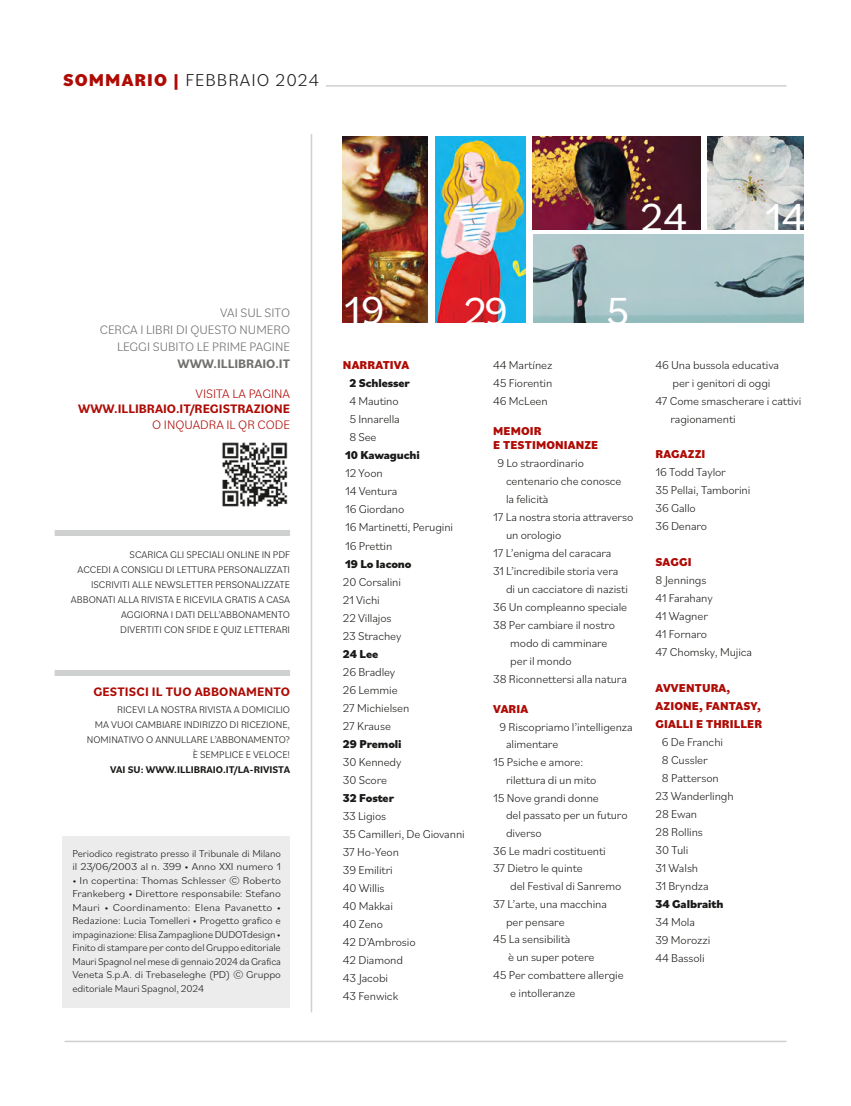
<style>
.page{position:relative;width:851px;height:1106px;background:#fff}
.page>*{position:absolute;margin:0;border:0;box-sizing:border-box;transform-origin:0 0}
.t1{font:40.95px "Bilo";letter-spacing:-.005em;color:#fff}
.t2{font:300 18px "Bilo";letter-spacing:.06em;color:#1a1a18}
.t3{font:300 12.9px/17.1px "Bilo";color:#6f6f6e;text-align:right}
.t4{font:700 12.9px "Bilo";color:#ae0b05}
.t5{font:300 12.9px "Bilo";color:#ae0b05}
.t6{font:700 12.9px "Bilo";color:#6f6f6e}
.t7{font:300 12px/18px "Bilo";letter-spacing:-.01em;color:#1a1a18}
.t8{font:800 12px/18px "Bilo";letter-spacing:.01em;color:#ae0b05}
.t9{font:800 12px "Bilo";letter-spacing:-.01em;color:#1a1a18}
.t10{font:300 10.5px/13.5px "Bilo";letter-spacing:-.01em;color:#1a1a18;text-align:justify;scale:1.08 1}
.t11{font:300 10.5px/13.5px "Bilo";letter-spacing:-.01em;color:#1a1a18}
.t12{font:300 10.2px/15px "Bilo";color:#1a1a18;text-align:right}
.t13{font:700 10.2px "Bilo";color:#1a1a18}
.s1{font-weight:800;color:#ae0b05}
</style>
<div class="page">
<div style="left:62px;top:836px;width:228px;height:171px;background:#ececed"></div>
<img style="left:222px;top:442px;width:66px;height:65px">
<hr style="left:326px;top:85px;width:460px;height:2px;background:#cfd0d0">
<hr style="left:311px;top:134px;width:1px;height:878px;background:#cfd0d0">
<hr style="left:65px;top:1040px;width:721px;height:2px;background:#cfd0d0">
<div style="left:55px;top:530px;width:235px;height:6px;background:#cfd0d0"></div>
<div style="left:55px;top:670px;width:235px;height:6px;background:#cfd0d0"></div>
<img style="left:343px;top:136px;width:84px;height:186px">
<img style="left:435px;top:136px;width:90px;height:186px">
<img style="left:707px;top:136px;width:95px;height:93px">
<img style="left:532px;top:136px;width:168px;height:93px">
<img style="left:533px;top:235px;width:269px;height:87px">
<h2 class="t2" style="left:63px;top:68px;width:257px"><span class="s1">SOMMARIO |</span> FEBBRAIO 2024</h2>
<p class="t3" style="left:100px;top:304px;width:192px">VAI SUL SITO<br>CERCA I LIBRI DI QUESTO NUMERO<br>LEGGI SUBITO LE PRIME PAGINE</p>
<p class="t6" style="left:177px;top:355px;width:114px">WWW.ILLIBRAIO.IT</p>
<p class="t5" style="left:196px;top:384px;width:96px">VISITA LA PAGINA</p>
<p class="t4" style="left:78px;top:400px;width:213px">WWW.ILLIBRAIO.IT/REGISTRAZIONE</p>
<p class="t5" style="left:152px;top:415px;width:139px">O INQUADRA IL QR CODE</p>
<p class="t12" style="left:71px;top:547px;width:220px">SCARICA GLI SPECIALI ONLINE IN PDF<br>ACCEDI A CONSIGLI DI LETTURA PERSONALIZZATI ISCRIVITI ALLE NEWSLETTER PERSONALIZZATE ABBONATI ALLA RIVISTA E RICEVILA GRATIS A CASA AGGIORNA I DATI DELL’ABBONAMENTO<br>DIVERTITI CON SFIDE E QUIZ LETTERARI</p>
<p class="t4" style="left:93px;top:682px;width:198px">GESTISCI IL TUO ABBONAMENTO</p>
<p class="t12" style="left:87px;top:701px;width:205px">RICEVI LA NOSTRA RIVISTA A DOMICILIO<br>MA VUOI CAMBIARE INDIRIZZO DI RICEZIONE, NOMINATIVO O ANNULLARE L’ABBONAMENTO?<br>È SEMPLICE E VELOCE!</p>
<p class="t13" style="left:110px;top:762px;width:181px">VAI SU: WWW.ILLIBRAIO.IT/LA-RIVISTA</p>
<p class="t11" style="left:72px;top:846px;width:210px">Periodico registrato presso il Tribunale di Milano il 23/06/2003 al n. 399 • Anno XXI numero 1</p>
<p class="t10" style="left:72px;top:873px;width:195px">• In copertina: Thomas Schlesser © Roberto Frankeberg • Direttore responsabile: Stefano Mauri • Coordinamento: Elena Pavanetto • Redazione: Lucia Tomelleri • Progetto grafico e impaginazione: Elisa Zampaglione DUDOTdesign • Finito di stampare per conto del Gruppo editoriale Mauri Spagnol nel mese di gennaio 2024 da Grafica Veneta S.p.A. di Trebaseleghe (PD) © Gruppo editoriale Mauri Spagnol, 2024</p>
<h1 class="t1" style="left:640px;top:189px;width:48px">24</h1>
<h1 class="t1" style="left:764px;top:189px;width:43px">14</h1>
<h1 class="t1" style="left:343px;top:282px;width:43px">19</h1>
<h1 class="t1" style="left:464px;top:282px;width:45px">29</h1>
<h1 class="t1" style="left:605px;top:283px;width:25px">5</h1>
<p class="t8" style="left:343px;top:356px;width:68px">NARRATIVA</p>
<p class="t9" style="left:349px;top:375px;width:62px">2 Schlesser</p>
<p class="t7" style="left:349px;top:392px;width:52px;text-align:justify">4 Mautino 5 Innarella 8 See</p>
<p class="t9" style="left:345px;top:447px;width:76px">10 Kawaguchi</p>
<p class="t7" style="left:345px;top:464px;width:110px">12 Yoon<br>14 Ventura<br>16 Giordano<br>16 Martinetti, Perugini<br>16 Prettin</p>
<p class="t9" style="left:345px;top:555px;width:68px">19 Lo Iacono</p>
<p class="t7" style="left:343px;top:572px;width:60px">20 Corsalini<br>21 Vichi<br>22 Villajos<br>23 Strachey</p>
<p class="t9" style="left:343px;top:645px;width:37px">24 Lee</p>
<p class="t7" style="left:343px;top:662px;width:68px">26 Bradley<br>26 Lemmie<br>27 Michielsen<br>27 Krause</p>
<p class="t9" style="left:343px;top:735px;width:60px">29 Premoli</p>
<p class="t7" style="left:343px;top:752px;width:60px">30 Kennedy<br>30 Score</p>
<p class="t9" style="left:343px;top:789px;width:53px">32 Foster</p>
<p class="t7" style="left:343px;top:806px;width:123px">33 Ligios<br>35 Camilleri, De Giovanni<br>37 Ho-Yeon<br>39 Emilitri<br>40 Willis<br>40 Makkai<br>40 Zeno<br>42 D’Ambrosio<br>42 Diamond<br>43 Jacobi<br>43 Fenwick</p>
<p class="t7" style="left:493px;top:356px;width:61px;text-align:justify">44 Martínez 45 Fiorentin 46 McLeen</p>
<p class="t8" style="left:493px;top:424px;width:107px;line-height:13.5px">MEMOIR<br>E TESTIMONIANZE</p>
<p class="t7" style="left:497px;top:453px;width:88px">9 Lo straordinario</p>
<p class="t7" style="left:506px;top:471px;width:117px">centenario che conosce</p>
<p class="t7" style="left:506px;top:489px;width:44px">la felicità</p>
<p class="t7" style="left:493px;top:507px;width:141px">17 La nostra storia attraverso</p>
<p class="t7" style="left:506px;top:525px;width:57px">un orologio</p>
<p class="t7" style="left:493px;top:543px;width:120px">17 L’enigma del caracara</p>
<p class="t7" style="left:493px;top:561px;width:127px">31 L’incredibile storia vera</p>
<p class="t7" style="left:506px;top:579px;width:123px">di un cacciatore di nazisti</p>
<p class="t7" style="left:493px;top:597px;width:135px">36 Un compleanno speciale</p>
<p class="t7" style="left:493px;top:615px;width:123px">38 Per cambiare il nostro</p>
<p class="t7" style="left:510px;top:633px;width:99px">modo di camminare</p>
<p class="t7" style="left:510px;top:651px;width:63px">per il mondo</p>
<p class="t7" style="left:493px;top:669px;width:135px">38 Riconnettersi alla natura</p>
<p class="t8" style="left:493px;top:699px;width:37px">VARIA</p>
<p class="t7" style="left:499px;top:717px;width:135px">9 Riscopriamo l’intelligenza</p>
<p class="t7" style="left:506px;top:735px;width:54px">alimentare</p>
<p class="t7" style="left:493px;top:752px;width:92px">15 Psiche e amore:</p>
<p class="t7" style="left:506px;top:770px;width:92px">rilettura di un mito</p>
<p class="t7" style="left:493px;top:788px;width:107px">15 Nove grandi donne</p>
<p class="t7" style="left:506px;top:805px;width:123px">del passato per un futuro</p>
<p class="t7" style="left:506px;top:823px;width:37px">diverso</p>
<p class="t7" style="left:493px;top:841px;width:114px">36 Le madri costituenti</p>
<p class="t7" style="left:493px;top:859px;width:91px">37 Dietro le quinte</p>
<p class="t7" style="left:510px;top:876px;width:113px">del Festival di Sanremo</p>
<p class="t7" style="left:493px;top:894px;width:115px">37 L’arte, una macchina</p>
<p class="t7" style="left:506px;top:912px;width:60px">per pensare</p>
<p class="t7" style="left:493px;top:929px;width:79px">45 La sensibilità</p>
<p class="t7" style="left:508px;top:947px;width:88px">è un super potere</p>
<p class="t7" style="left:493px;top:965px;width:132px">45 Per combattere allergie</p>
<p class="t7" style="left:510px;top:983px;width:67px">e intolleranze</p>
<p class="t7" style="left:655px;top:356px;width:125px">46 Una bussola educativa</p>
<p class="t7" style="left:672px;top:374px;width:99px">per i genitori di oggi</p>
<p class="t7" style="left:655px;top:392px;width:147px">47 Come smascherare i cattivi</p>
<p class="t7" style="left:670px;top:410px;width:67px">ragionamenti</p>
<p class="t8" style="left:655px;top:444px;width:51px">RAGAZZI</p>
<p class="t7" style="left:655px;top:462px;width:96px">16 Todd Taylor<br>35 Pellai, Tamborini<br>36 Gallo<br>36 Denaro</p>
<p class="t8" style="left:655px;top:552px;width:37px">SAGGI</p>
<p class="t7" style="left:655px;top:570px;width:98px">8 Jennings<br>41 Farahany<br>41 Wagner<br>41 Fornaro<br>47 Chomsky, Mujica</p>
<p class="t8" style="left:655px;top:678px;width:108px">AVVENTURA,<br>AZIONE, FANTASY,<br>GIALLI E THRILLER</p>
<p class="t7" style="left:661px;top:732px;width:63px">6 De Franchi</p>
<p class="t7" style="left:661px;top:750px;width:47px">8 Cussler</p>
<p class="t7" style="left:661px;top:768px;width:58px">8 Patterson</p>
<p class="t7" style="left:655px;top:786px;width:80px">23 Wanderlingh</p>
<p class="t7" style="left:655px;top:804px;width:43px">28 Ewan</p>
<p class="t7" style="left:655px;top:822px;width:49px">28 Rollins</p>
<p class="t7" style="left:655px;top:840px;width:34px">30 Tuli</p>
<p class="t7" style="left:655px;top:858px;width:44px">31 Walsh</p>
<p class="t7" style="left:655px;top:876px;width:55px">31 Bryndza</p>
<p class="t9" style="left:655px;top:895px;width:69px">34 Galbraith</p>
<p class="t7" style="left:655px;top:912px;width:56px">34 Mola<br>39 Morozzi<br>44 Bassoli</p>
</div>
